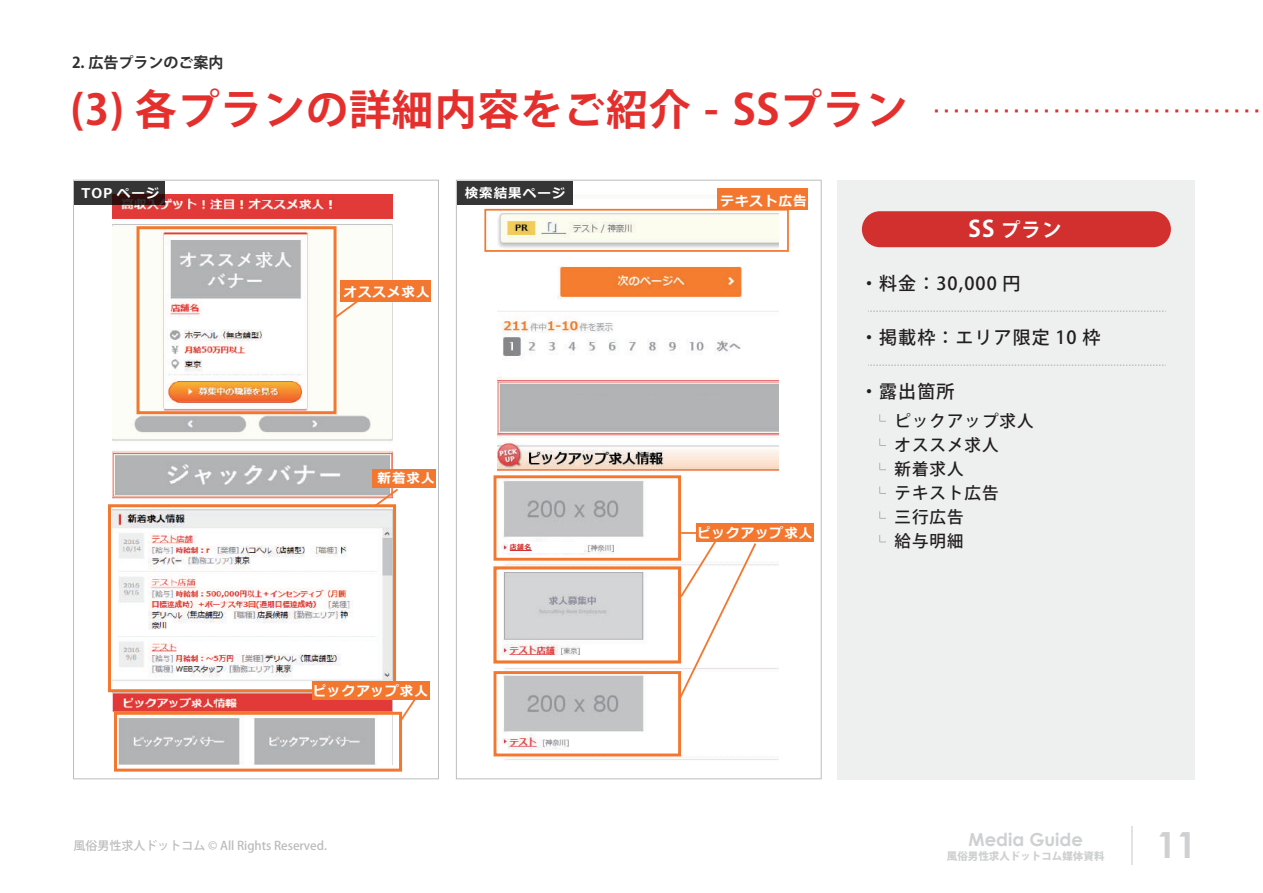
<style>
.page{position:relative;width:1263px;height:893px;background:#fff}
.page>*{position:absolute;margin:0;border:0;box-sizing:border-box;transform-origin:0 0}
.t1{font:37.5px "Hiragino Kaku W1 90 msp RKSJ H";color:#e42f2d}
.t2{font:700 36px "Century Gothic";color:#cfd0d1}
.t3{font:700 19.5px "Koz Go Pr 6 N";color:#fff}
.t4{font:500 18px "Koz Go Pr 6 N";letter-spacing:.06em;color:#231f20}
.t5{font:700 18px "Century Gothic";color:#cfd0d1}
.t6{font:500 16.5px/24px "Koz Go Pr 6 N";letter-spacing:.06em;color:#231f20}
.t7{font:700 15px "Koz Go Pr 6 N";color:#303030}
.t8{font:700 13.5px "Meiryo";letter-spacing:.075em;color:#fff}
.t9{font:500 12px "Koz Go Pr 6 N";color:#bbbcbe}
.t10{font:800 10.5px "Koz Go Pr 6 N";color:#cfd0d1}
.t11{font:700 7.5px "Meiryo";color:#d2302f;scale:.9 1}
.s1{font-family:"Koz Go Pr 6 N";font-weight:700;font-size:42px}
.s2{font-size:22.5px}
</style>
<div class="page">
<hr style="left:1132px;top:826px;width:1px;height:39px;background:#e1e2e2">
<div style="left:838px;top:180px;width:357px;height:599px;background:#eef0f0"></div>
<div style="left:862px;top:211px;width:309px;height:36px;background:#d2302f;border-radius:18px"></div>
<svg style="left:868px;top:310px;width:298px;height:2px"></svg>
<svg style="left:868px;top:364px;width:298px;height:2px"></svg>
<svg style="left:879px;top:414px;width:7px;height:8px"></svg>
<svg style="left:879px;top:438px;width:7px;height:8px"></svg>
<svg style="left:879px;top:463px;width:7px;height:7px"></svg>
<svg style="left:879px;top:486px;width:7px;height:8px"></svg>
<svg style="left:879px;top:511px;width:7px;height:8px"></svg>
<svg style="left:879px;top:535px;width:7px;height:8px"></svg>
<svg style="left:456px;top:180px;width:366px;height:599px"></svg>
<img style="left:498px;top:195px;width:280px;height:568px">
<svg style="left:73px;top:180px;width:366px;height:599px"></svg>
<div style="left:509px;top:542px;width:75px;height:11px;background:#fff"></div>
<svg style="left:510px;top:550px;width:22px;height:1px"></svg>
<div style="left:136px;top:226px;width:200px;height:188px;border:3px solid #f3772f"></div>
<svg style="left:332px;top:299px;width:28px;height:21px"></svg>
<div style="left:340px;top:281px;width:91px;height:21px;background:#f3772f"></div>
<div style="left:484px;top:209px;width:305px;height:43px;border:2px solid #f3772f"></div>
<div style="left:718px;top:189px;width:90px;height:21px;background:#f3772f"></div>
<svg style="left:74px;top:181px;width:91px;height:23px;background:#332c2c"></svg>
<div style="left:457px;top:181px;width:116px;height:23px;background:#353535"></div>
<div style="left:108px;top:504px;width:288px;height:188px;border:3px solid #f3772f"></div>
<svg style="left:373px;top:487px;width:27px;height:21px"></svg>
<div style="left:373px;top:469px;width:63px;height:18px;background:#f3772f"></div>
<div style="left:312px;top:682px;width:117px;height:18px;background:#f3772f"></div>
<div style="left:114px;top:712px;width:288px;height:60px;border:3px solid #f3772f"></div>
<svg style="left:397px;top:700px;width:21px;height:24px"></svg>
<div style="left:697px;top:524px;width:117px;height:18px;background:#f3772f"></div>
<div style="left:493px;top:475px;width:188px;height:86px;border:3px solid #f3772f"></div>
<div style="left:493px;top:671px;width:188px;height:85px;border:3px solid #f3772f"></div>
<div style="left:493px;top:566px;width:188px;height:97px;border:3px solid #f3772f"></div>
<div style="left:555px;top:395px;width:197px;height:26px;background:#b1b3b5"></div>
<svg style="left:677px;top:532px;width:81px;height:169px"></svg>
<p class="t7" style="left:72px;top:54px;width:153px">2. 広告プランのご案内</p>
<p class="t1" style="left:70px;top:80px;width:1191px"><span class="s1">(3) 各プランの詳細内容をご紹介 - SSプラン</span> .................................</p>
<p class="t8" style="left:81px;top:183px;width:79px">TOP ページ</p>
<p class="t8" style="left:465px;top:183px;width:102px">検索結果ページ</p>
<p class="t8" style="left:721px;top:191px;width:88px">テキスト広告</p>
<p class="t8" style="left:343px;top:283px;width:88px">オススメ求人</p>
<p class="t8" style="left:377px;top:469px;width:59px">新着求人</p>
<p class="t8" style="left:313px;top:681px;width:117px">ピックアップ求人</p>
<p class="t9" style="left:73px;top:838px;width:255px">風俗男性求人ドットコム © All Rights Reserved.</p>
<p class="t3" style="left:968px;top:219px;width:95px"><span class="s2">SS</span> プラン</p>
<p class="t4" style="left:860px;top:273px;width:162px">・料金：30,000 円</p>
<p class="t4" style="left:860px;top:327px;width:242px">・掲載枠：エリア限定 10 枠</p>
<p class="t4" style="left:860px;top:381px;width:96px">・露出箇所</p>
<p class="t6" style="left:895px;top:409px;width:140px">ピックアップ求人オススメ求人<br>新着求人<br>テキスト広告<br>三行広告</p>
<p class="t8" style="left:697px;top:523px;width:117px">ピックアップ求人</p>
<p class="t11" style="left:510px;top:542px;width:25px">店舗名</p>
<p class="t6" style="left:895px;top:529px;width:70px">給与明細</p>
<p class="t5" style="left:968px;top:825px;width:116px">Media Guide</p>
<p class="t2" style="left:1156px;top:818px;width:42px">11</p>
<p class="t10" style="left:947px;top:850px;width:159px">風俗男性求人ドットコム媒体資料</p>
</div>
